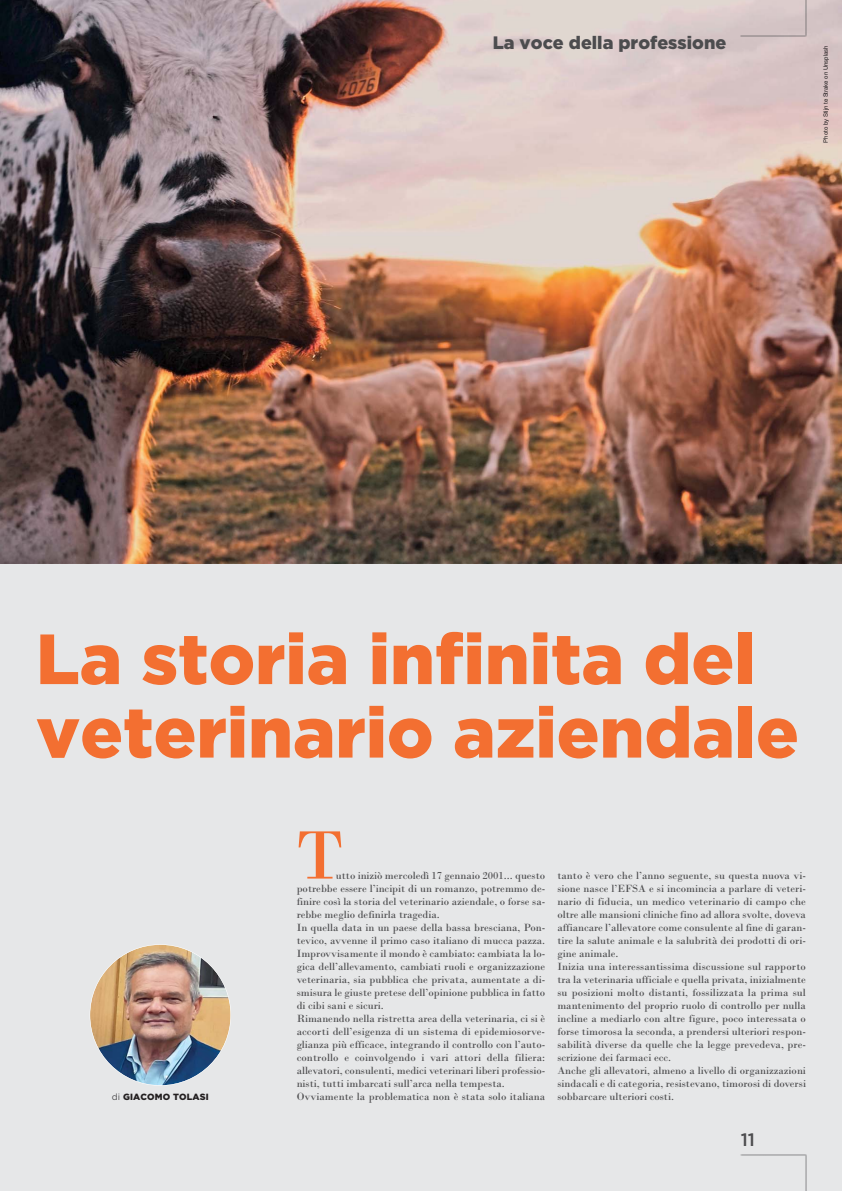
<style>
.page{position:relative;width:842px;height:1191px;background:#e6e7e8}
.page>*{position:absolute;margin:0;border:0;box-sizing:border-box;transform-origin:0 0}
.t1{font:72px "Bodoni";color:#f36f31}
.t2{font:900 70.8px/73.5px "Gotham";color:#f36f31}
.t3{font:900 18px "Gotham";color:#4c4c4e}
.t4{font:500 18px "Gotham";color:#4c4c4e}
.t5{font:11px/13px "Bodoni";color:#4c4c4e}
.t6{font:900 9px "Gotham";letter-spacing:.015em;color:#231f20}
.t7{font:6px "Helvetica";color:#231f20}
.s1{font-weight:400;color:#4c4c4e}
</style>
<div class="page">
<img style="left:1px;top:0;width:841px;height:563px">
<svg style="left:740px;top:1154px;width:67px;height:37px"></svg>
<svg style="left:740px;top:0;width:67px;height:37px;background:#d3c3c4"></svg>
<img style="left:90px;top:944px;width:141px;height:141px;border-radius:50%">
<h3 class="t3" style="left:493px;top:36px;width:235px">La voce della professione</h3>
<p class="t7" style="left:823px;top:143px;width:99px;rotate:-90deg">Photo by Stijn te Strake on Unsplash</p>
<h2 class="t2" style="left:36px;top:627px;width:764px">La storia infinita del veterinario aziendale</h2>
<p class="t6" style="left:112px;top:1093px;width:98px"><span class="s1">di</span> GIACOMO TOLASI</p>
<h1 class="t1" style="left:297px;top:831px;width:48px">T</h1>
<p class="t5" style="left:297px;top:870px;width:250px;text-indent:39px">utto iniziò mercoledì 17 gennaio 2001... questo potrebbe essere l’incipit di un romanzo, potremmo de&shy;finire così la storia del veterinario aziendale, o forse sa&shy;rebbe meglio definirla tragedia.<br>In quella data in un paese della bassa bresciana, Pon&shy;tevico, avvenne il primo caso italiano di mucca pazza.<br>Improvvisamente il mondo è cambiato: cambiata la lo&shy;gica dell’allevamento, cambiati ruoli e organizzazione veterinaria, sia pubblica che privata, aumentate a di&shy;smisura le giuste pretese dell’opinione pubblica in fatto di cibi sani e sicuri.<br>Rimanendo nella ristretta area della veterinaria, ci si è accorti dell’esigenza di un sistema di epidemiosorve&shy;glianza più efficace, integrando il controllo con l’auto&shy;controllo e coinvolgendo i vari attori della filiera: allevatori, consulenti, medici veterinari liberi professio&shy;nisti, tutti imbarcati sull’arca nella tempesta.<br>Ovviamente la problematica non è stata solo italiana</p>
<p class="t5" style="left:557px;top:870px;width:250px">tanto è vero che l’anno seguente, su questa nuova vi&shy;sione nasce l’EFSA e si incomincia a parlare di veteri&shy;nario di fiducia, un medico veterinario di campo che oltre alle mansioni cliniche fino ad allora svolte, doveva affiancare l’allevatore come consulente al fine di garan&shy;tire la salute animale e la salubrità dei prodotti di ori&shy;gine animale.<br>Inizia una interessantissima discussione sul rapporto tra la veterinaria ufficiale e quella privata, inizialmente su posizioni molto distanti, fossilizzata la prima sul mantenimento del proprio ruolo di controllo per nulla incline a mediarlo con altre figure, poco interessata o forse timorosa la seconda, a prendersi ulteriori respon&shy;sabilità diverse da quelle che la legge prevedeva, pre&shy;scrizione dei farmaci ecc.<br>Anche gli allevatori, almeno a livello di organizzazioni sindacali e di categoria, resistevano, timorosi di doversi sobbarcare ulteriori costi.</p>
<h3 class="t4" style="left:741px;top:1133px;width:16px">11</h3>
</div>
